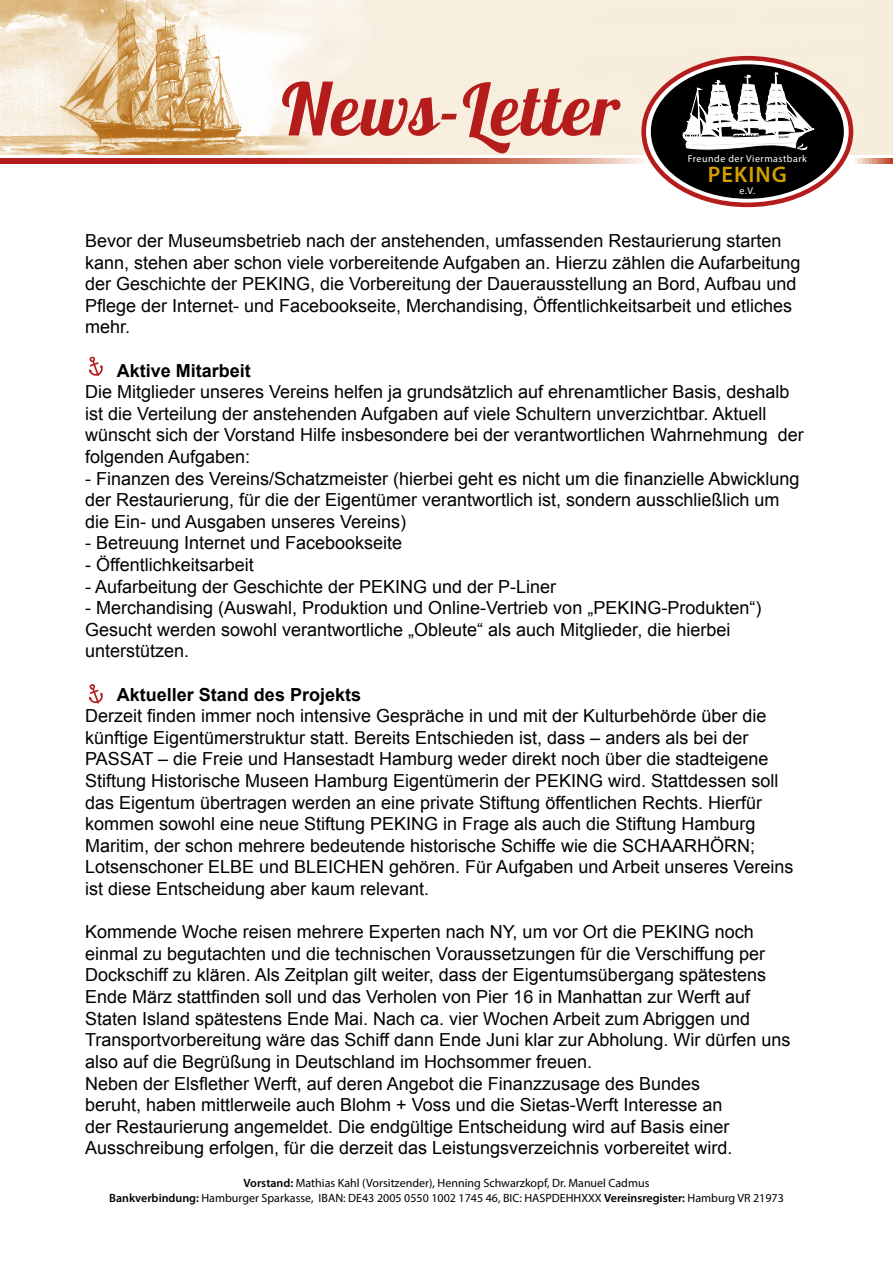
<style>
.page{position:relative;width:893px;height:1263px;background:#fff}
.page>*{position:absolute;margin:0;border:0;box-sizing:border-box;transform-origin:0 0}
.t1{font:72px "Lobster 1.4";letter-spacing:.025em;color:#b51d1c}
.t2{font:600 22.5px "Myriad Pro";letter-spacing:.05em;color:#d49f00}
.t3{font:18px/21.6px "Arial";color:#000}
.t4{font:700 18px "Arial";color:#000}
.t5{font:12px/15px "Myriad Pro";color:#000;text-align:center}
.t6{font:10.05px "Myriad Pro";letter-spacing:.05em;color:#fff}
.s1{font-weight:600}
</style>
<div class="page">
<svg style="left:0;top:158px;width:893px;height:6px;background:#c44f45"></svg>
<img style="left:0;top:0;width:892px;height:154px">
<svg style="left:644px;top:58px;width:207px;height:147px"></svg>
<div style="left:641px;top:56px;width:212px;height:151px;border:5px solid #b51d1c;border-radius:50%"></div>
<div style="left:651px;top:64px;width:193px;height:135px;background:#000;border-radius:50%"></div>
<svg style="left:677px;top:73px;width:137px;height:78px"></svg>
<svg style="left:89px;top:356px;width:14px;height:20px"></svg>
<svg style="left:89px;top:684px;width:14px;height:20px"></svg>
<h1 class="t1" style="left:282px;top:63px;width:339px">News-Letter</h1>
<p class="t6" style="left:688px;top:153px;width:121px">Freunde der Viermastbark</p>
<p class="t2" style="left:708px;top:160px;width:81px">PEKING</p>
<p class="t6" style="left:739px;top:184px;width:17px">e.V.</p>
<p class="t3" style="left:85px;top:230px;width:717px">Bevor der Museumsbetrieb nach der anstehenden, umfassenden Restaurierung starten kann, stehen aber schon viele vorbereitende Aufgaben an. Hierzu zählen die Aufarbeitung der Geschichte der PEKING, die Vorbereitung der Dauerausstellung an Bord, Aufbau und Pflege der Internet- und Facebookseite, Merchandising, Öffentlichkeitsarbeit und etliches mehr.</p>
<p class="t4" style="left:117px;top:358px;width:136px">Aktive Mitarbeit</p>
<p class="t3" style="left:85px;top:381px;width:720px">Die Mitglieder unseres Vereins helfen ja grundsätzlich auf ehrenamtlicher Basis, deshalb ist die Verteilung der anstehenden Aufgaben auf viele Schultern unverzichtbar. Aktuell wünscht sich der Vorstand Hilfe insbesondere bei der verantwortlichen Wahrnehmung der folgenden Aufgaben:</p>
<p class="t3" style="left:85px;top:468px;width:716px">- Finanzen des Vereins/Schatzmeister (hierbei geht es nicht um die finanzielle Abwicklung der Restaurierung, für die der Eigentümer verantwortlich ist, sondern ausschließlich um die Ein- und Ausgaben unseres Vereins)</p>
<p class="t3" style="left:85px;top:532px;width:319px">- Betreuung Internet und Facebookseite</p>
<p class="t3" style="left:85px;top:554px;width:170px">- Öffentlichkeitsarbeit</p>
<p class="t3" style="left:85px;top:576px;width:473px">- Aufarbeitung der Geschichte der PEKING und der P-Liner</p>
<p class="t3" style="left:85px;top:597px;width:678px">- Merchandising (Auswahl, Produktion und Online-Vertrieb von „PEKING-Produkten“)<br>Gesucht werden sowohl verantwortliche „Obleute“ als auch Mitglieder, die hierbei unterstützen.</p>
<p class="t4" style="left:117px;top:682px;width:246px">Aktueller Stand des Projekts</p>
<p class="t3" style="left:85px;top:705px;width:710px">Derzeit finden immer noch intensive Gespräche in und mit der Kulturbehörde über die künftige Eigentümerstruktur statt. Bereits Entschieden ist, dass – anders als bei der PASSAT – die Freie und Hansestadt Hamburg weder direkt noch über die stadteigene Stiftung Historische Museen Hamburg Eigentümerin der PEKING wird. Stattdessen soll das Eigentum übertragen werden an eine private Stiftung öffentlichen Rechts. Hierfür kommen sowohl eine neue Stiftung PEKING in Frage als auch die Stiftung Hamburg Maritim, der schon mehrere bedeutende historische Schiffe wie die SCHAARHÖRN; Lotsenschoner ELBE und BLEICHEN gehören. Für Aufgaben und Arbeit unseres Vereins ist diese Entscheidung aber kaum relevant.</p>
<p class="t3" style="left:85px;top:921px;width:707px">Kommende Woche reisen mehrere Experten nach NY, um vor Ort die PEKING noch einmal zu begutachten und die technischen Voraussetzungen für die Verschiffung per Dockschiff zu klären. Als Zeitplan gilt weiter, dass der Eigentumsübergang spätestens Ende März stattfinden soll und das Verholen von Pier 16 in Manhattan zur Werft auf Staten Island spätestens Ende Mai. Nach ca. vier Wochen Arbeit zum Abriggen und Transportvorbereitung wäre das Schiff dann Ende Juni klar zur Abholung. Wir dürfen uns also auf die Begrüßung in Deutschland im Hochsommer freuen.<br>Neben der Elsflether Werft, auf deren Angebot die Finanzzusage des Bundes<br>beruht, haben mittlerweile auch Blohm + Voss und die Sietas-Werft Interesse an<br>der Restaurierung angemeldet. Die endgültige Entscheidung wird auf Basis einer Ausschreibung erfolgen, für die derzeit das Leistungsverzeichnis vorbereitet wird.</p>
<p class="t5" style="left:109px;top:1175px;width:676px"><span class="s1">Vorstand:</span> Mathias Kahl (Vorsitzender), Henning Schwarzkopf, Dr. Manuel Cadmus<br><span class="s1">Bankverbindung:</span> Hamburger Sparkasse, IBAN: DE43 2005 0550 1002 1745 46, BIC: HASPDEHHXXX <span class="s1">Vereinsregister:</span> Hamburg VR 21973</p>
</div>
